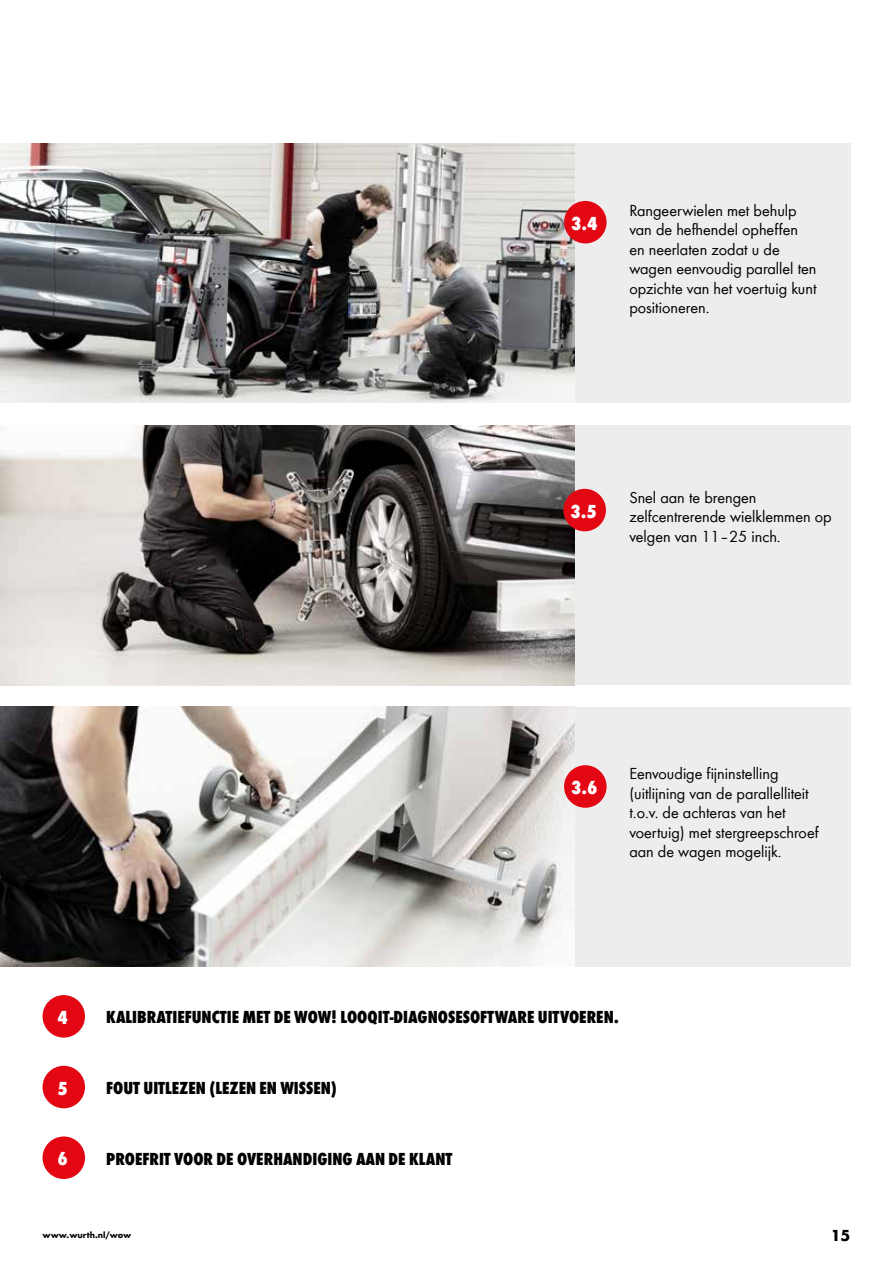
<style>
.page{position:relative;width:893px;height:1263px;background:#fff}
.page>*{position:absolute;margin:0;border:0;box-sizing:border-box;transform-origin:0 0}
.t1{font:19.5px "Wuerth Extra Bold Cond Caps";color:#fff}
.t2{font:800 condensed 18px "Wuerth";color:#000}
.t3{font:16.5px/19.5px "Wuerth";color:#000}
.t4{font:700 16.5px "Wuerth";color:#000}
.t5{font:700 9px "Wuerth";color:#000}
</style>
<div class="page">
<div style="left:574px;top:707px;width:276px;height:259px;background:#ededed"></div>
<div style="left:574px;top:425px;width:276px;height:260px;background:#ededed"></div>
<div style="left:574px;top:144px;width:276px;height:259px;background:#ededed"></div>
<img style="left:0;top:707px;width:574px;height:259px">
<img style="left:1px;top:426px;width:573px;height:259px">
<img style="left:0;top:144px;width:574px;height:259px">
<div style="left:564px;top:201px;width:43px;height:42px;background:#e30613;border-radius:50%"></div>
<div style="left:563px;top:489px;width:43px;height:42px;background:#e30613;border-radius:50%"></div>
<div style="left:564px;top:765px;width:43px;height:43px;background:#e30613;border-radius:50%"></div>
<div style="left:43px;top:1066px;width:42px;height:42px;background:#e30613;border-radius:50%"></div>
<div style="left:43px;top:1136px;width:42px;height:43px;background:#e30613;border-radius:50%"></div>
<div style="left:43px;top:995px;width:42px;height:42px;background:#e30613;border-radius:50%"></div>
<p class="t1" style="left:571px;top:210px;width:28px">3.4</p>
<p class="t3" style="left:629px;top:200px;width:189px">Rangeerwielen met behulp van de hefhendel opheffen en neerlaten zodat u de wagen eenvoudig parallel ten opzichte van het voertuig kunt positioneren.</p>
<p class="t1" style="left:570px;top:498px;width:28px">3.5</p>
<p class="t3" style="left:629px;top:487px;width:204px">Snel aan te brengen zelfcentrerende wielklemmen op velgen van 11–25 inch.</p>
<p class="t1" style="left:571px;top:774px;width:28px">3.6</p>
<p class="t3" style="left:629px;top:763px;width:191px">Eenvoudige fijninstelling (uitlijning van de parallelliteit t.o.v. de achteras van het voertuig) met stergreepschroef aan de wagen mogelijk.</p>
<p class="t1" style="left:58px;top:1004px;width:12px">4</p>
<p class="t2" style="left:106px;top:1005px;width:514px">KALIBRATIEFUNCTIE MET DE WOW! LOOQIT-DIAGNOSESOFTWARE UITVOEREN.</p>
<p class="t1" style="left:58px;top:1074px;width:12px">5</p>
<p class="t1" style="left:58px;top:1145px;width:12px">6</p>
<p class="t2" style="left:106px;top:1076px;width:232px">FOUT UITLEZEN (LEZEN EN WISSEN)</p>
<p class="t2" style="left:106px;top:1146px;width:348px">PROEFRIT VOOR DE OVERHANDIGING AAN DE KLANT</p>
<p class="t5" style="left:43px;top:1228px;width:90px">www.wurth.nl/wow</p>
<p class="t4" style="left:831px;top:1223px;width:21px">15</p>
</div>
